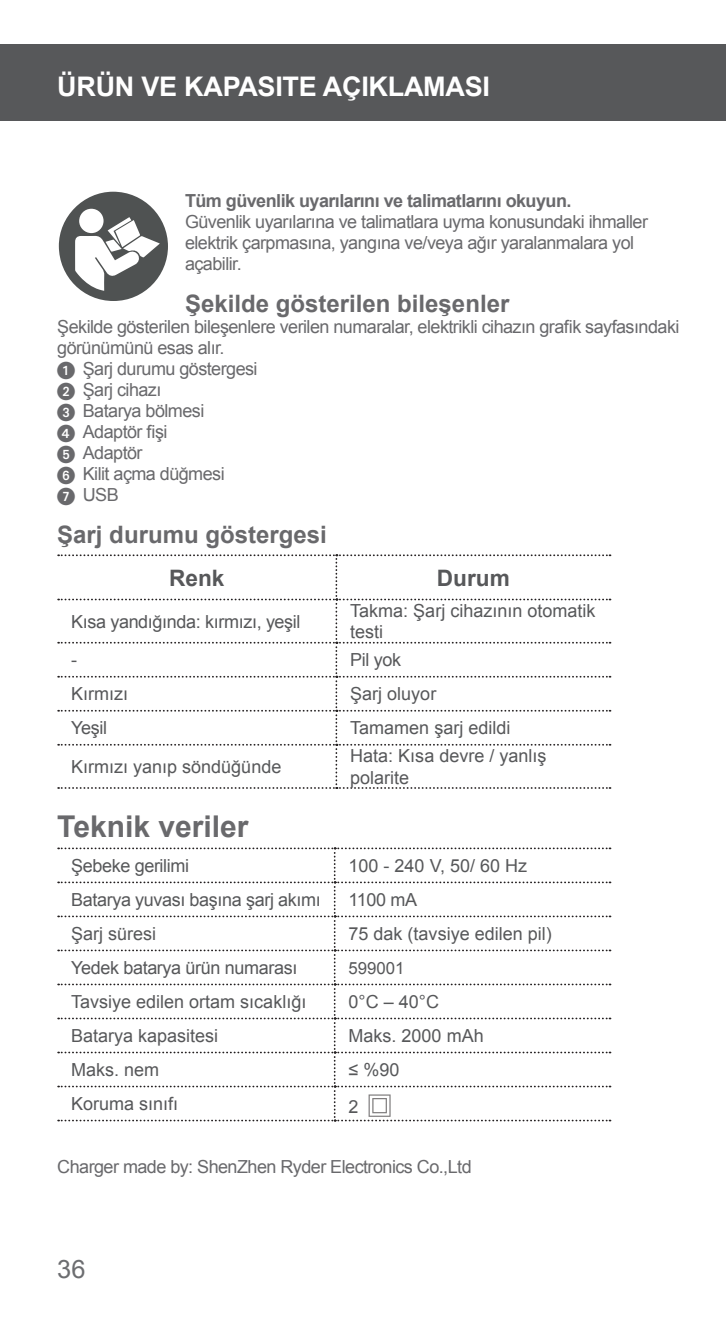
<style>
.page{position:relative;width:726px;height:1317px;background:#fff}
.page>*{position:absolute;margin:0;border:0;box-sizing:border-box;transform-origin:0 0}
.t1{font:700 30px "Arial";color:#69696c}
.t2{font:700 27px "Arial";letter-spacing:-.01em;color:#fff}
.t3{font:25.5px "Arial";color:#6c6d70}
.t4{font:700 24px "Arial";color:#69696c}
.t5{font:700 22.5px "Arial";color:#57585a}
.t6{font:18px/21px "Arial";letter-spacing:-.03em;color:#69696c}
.t7{font:18px/21.6px "Arial";color:#57585a}
.t8{font:18px "Arial";letter-spacing:-.02em;color:#57585a}
.t9{font:700 18px "Arial";letter-spacing:-.03em;color:#69696c}
.t10{font:16.8px "Arial";color:#57585a}
.s1{font-family:"European Pi One"}
</style>
<div class="page">
<div style="left:0;top:44px;width:725px;height:77px;background:#57585a"></div>
<svg style="left:58px;top:554px;width:552px;height:235px"></svg>
<svg style="left:58px;top:847px;width:552px;height:274px"></svg>
<svg style="left:59px;top:192px;width:109px;height:109px"></svg>
<h2 class="t2" style="left:57px;top:68px;width:434px">ÜRÜN VE KAPASITE AÇIKLAMASI</h2>
<p class="t9" style="left:185px;top:189px;width:388px">Tüm güvenlik uyarılarını ve talimatlarını okuyun.</p>
<p class="t6" style="left:185px;top:211px;width:464px">Güvenlik uyarılarına ve talimatlara uyma konusundaki ihmaller elektrik çarpmasına, yangına ve/veya ağır yaralanmalara yol açabilir.</p>
<h3 class="t4" style="left:185px;top:288px;width:326px">Şekilde gösterilen bileşenler</h3>
<p class="t6" style="left:57px;top:316px;width:623px">Şekilde gösterilen bileşenlere verilen numaralar, elektrikli cihazın grafik sayfasındaki görünümünü esas alır.<br><span class="s1">1</span> Şarj durumu göstergesi<br><span class="s1">2</span> Şarj cihazı<br><span class="s1">3</span> Batarya bölmesi<br><span class="s1">4</span> Adaptör fişi<br><span class="s1">5</span> Adaptör<br><span class="s1">6</span> Kilit açma düğmesi<br><span class="s1">7</span> USB</p>
<h3 class="t4" style="left:57px;top:519px;width:271px">Şarj durumu göstergesi</h3>
<p class="t5" style="left:169px;top:563px;width:57px">Renk</p>
<p class="t5" style="left:437px;top:563px;width:74px">Durum</p>
<p class="t8" style="left:71px;top:610px;width:231px">Kısa yandığında: kırmızı, yeşil</p>
<p class="t7" style="left:350px;top:600px;width:247px">Takma: Şarj cihazının otomatik testi</p>
<p class="t7" style="left:71px;top:649px;width:7px">-</p>
<p class="t7" style="left:350px;top:649px;width:52px">Pil yok</p>
<p class="t7" style="left:71px;top:683px;width:59px">Kırmızı</p>
<p class="t7" style="left:350px;top:683px;width:88px">Şarj oluyor</p>
<p class="t7" style="left:71px;top:717px;width:37px">Yeşil</p>
<p class="t7" style="left:350px;top:717px;width:162px">Tamamen şarj edildi</p>
<p class="t7" style="left:71px;top:756px;width:212px">Kırmızı yanıp söndüğünde</p>
<p class="t7" style="left:350px;top:745px;width:198px">Hata: Kısa devre / yanlış polarite</p>
<h1 class="t1" style="left:57px;top:806px;width:193px">Teknik veriler</h1>
<p class="t8" style="left:71px;top:854px;width:119px">Şebeke gerilimi</p>
<p class="t7" style="left:348px;top:855px;width:180px">100 - 240 V, 50/ 60 Hz</p>
<p class="t8" style="left:71px;top:888px;width:251px">Batarya yuvası başına şarj akımı</p>
<p class="t7" style="left:348px;top:889px;width:70px">1100 mA</p>
<p class="t7" style="left:71px;top:923px;width:87px">Şarj süresi</p>
<p class="t7" style="left:348px;top:923px;width:205px">75 dak (tavsiye edilen pil)</p>
<p class="t8" style="left:71px;top:956px;width:228px">Yedek batarya ürün numarası</p>
<p class="t10" style="left:348px;top:957px;width:58px">599001</p>
<p class="t7" style="left:71px;top:991px;width:237px">Tavsiye edilen ortam sıcaklığı</p>
<p class="t7" style="left:348px;top:991px;width:92px">0°C – 40°C</p>
<p class="t7" style="left:71px;top:1025px;width:149px">Batarya kapasitesi</p>
<p class="t7" style="left:348px;top:1025px;width:137px">Maks. 2000 mAh</p>
<p class="t7" style="left:71px;top:1059px;width:90px">Maks. nem</p>
<p class="t7" style="left:348px;top:1059px;width:52px">≤ %90</p>
<p class="t7" style="left:71px;top:1093px;width:109px">Koruma sınıfı</p>
<p class="t7" style="left:348px;top:1096px;width:12px">2</p>
<p class="t6" style="left:57px;top:1156px;width:416px">Charger made by: ShenZhen Ryder Electronics Co.,Ltd</p>
<h3 class="t3" style="left:57px;top:1253px;width:30px">36</h3>
</div>
